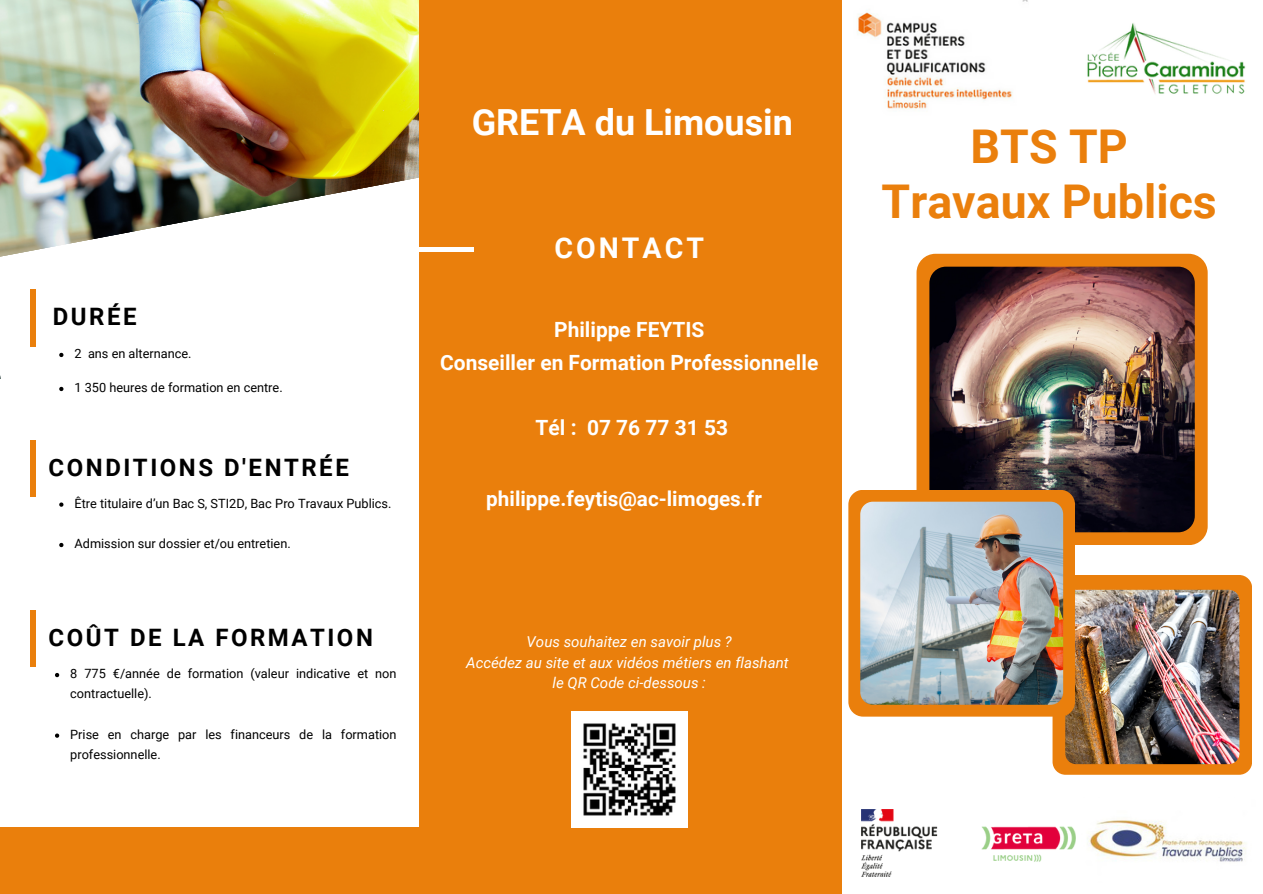
<style>
.page{position:relative;width:1263px;height:894px;background:#fff}
.page>*{position:absolute;margin:0;border:0;box-sizing:border-box;transform-origin:0 0}
.t1{font:700 46.5px "Roboto";color:#ea7f0c}
.t2{font:700 36px "Roboto";color:#fff}
.t3{font:700 28.5px "Roboto";letter-spacing:.105em;color:#fff}
.t4{font:700 24px "Roboto";letter-spacing:.105em;color:#000}
.t5{font:700 21px "Roboto";color:#fff}
.t6{font:700 20.7px "Roboto";color:#fff}
.t7{font:italic 15px "Roboto";color:#fff}
.t8{font:12.75px/20.2px "Roboto";color:#000}
</style>
<div class="page">
<img style="left:0;top:0;width:419px;height:176px">
<svg style="left:0;top:176px;width:419px;height:290px"></svg>
<div style="left:419px;top:0;width:422px;height:893px;background:#ea7f0c"></div>
<div style="left:419px;top:247px;width:55px;height:5px;background:#fff"></div>
<img style="left:1075px;top:820px;width:171px;height:42px">
<img style="left:862px;top:809px;width:213px;height:66px">
<img style="left:858px;top:0;width:170px;height:109px">
<img style="left:1087px;top:23px;width:159px;height:71px">
<div style="left:916px;top:254px;width:292px;height:291px;background:#ea7f0c;border-radius:19px"></div>
<img style="left:929px;top:266px;width:266px;height:266px;border-radius:17px">
<div style="left:1052px;top:575px;width:200px;height:199px;background:#ea7f0c;border-radius:13px"></div>
<img style="left:1065px;top:589px;width:174px;height:174px;border-radius:11px">
<div style="left:848px;top:489px;width:227px;height:227px;background:#ea7f0c;border-radius:15px"></div>
<img style="left:860px;top:501px;width:203px;height:203px;border-radius:13px">
<div style="left:30px;top:289px;width:5px;height:57px;background:#ea7f0c"></div>
<div style="left:30px;top:440px;width:5px;height:56px;background:#ea7f0c"></div>
<div style="left:30px;top:610px;width:5px;height:56px;background:#ea7f0c"></div>
<div style="left:0;top:826px;width:838px;height:67px;background:#ea7f0c"></div>
<svg style="left:59px;top:353px;width:4px;height:4px"></svg>
<svg style="left:59px;top:387px;width:4px;height:4px"></svg>
<svg style="left:59px;top:502px;width:4px;height:4px"></svg>
<svg style="left:59px;top:542px;width:4px;height:5px"></svg>
<svg style="left:55px;top:673px;width:4px;height:4px"></svg>
<svg style="left:55px;top:733px;width:4px;height:4px"></svg>
<img style="left:571px;top:711px;width:116px;height:116px">
<p class="t4" style="left:53px;top:303px;width:85px">DURÉE</p>
<p class="t8" style="left:75px;top:343px;width:119px">2 ans en alternance.</p>
<p class="t8" style="left:75px;top:377px;width:210px">1 350 heures de formation en centre.</p>
<p class="t4" style="left:49px;top:453px;width:302px">CONDITIONS D'ENTRÉE</p>
<p class="t8" style="left:75px;top:493px;width:318px">Être titulaire d’un Bac S, STI2D, Bac Pro Travaux Publics.</p>
<p class="t8" style="left:75px;top:533px;width:218px">Admission sur dossier et/ou entretien.</p>
<p class="t4" style="left:49px;top:623px;width:326px">COÛT DE LA FORMATION</p>
<p class="t8" style="left:70px;top:663px;width:328px">8 775 €/année de formation (valeur indicative et non contractuelle).</p>
<p class="t8" style="left:70px;top:724px;width:328px">Prise en charge par les financeurs de la formation professionnelle.</p>
<p class="t2" style="left:472px;top:102px;width:323px">GRETA du Limousin</p>
<p class="t3" style="left:555px;top:231px;width:151px">CONTACT</p>
<p class="t5" style="left:554px;top:318px;width:152px">Philippe FEYTIS</p>
<p class="t5" style="left:440px;top:350px;width:380px">Conseiller en Formation Professionnelle</p>
<p class="t5" style="left:536px;top:416px;width:194px">Tél : 07 76 77 31 53</p>
<p class="t6" style="left:486px;top:487px;width:277px">philippe.feytis@ac-limoges.fr</p>
<p class="t7" style="left:527px;top:633px;width:207px">Vous souhaitez en savoir plus ?</p>
<p class="t7" style="left:466px;top:653px;width:324px">Accédez au site et aux vidéos métiers en flashant</p>
<p class="t7" style="left:553px;top:673px;width:155px">le QR Code ci-dessous :</p>
<p class="t1" style="left:971px;top:120px;width:159px">BTS TP</p>
<p class="t1" style="left:882px;top:175px;width:337px">Travaux Publics</p>
</div>
